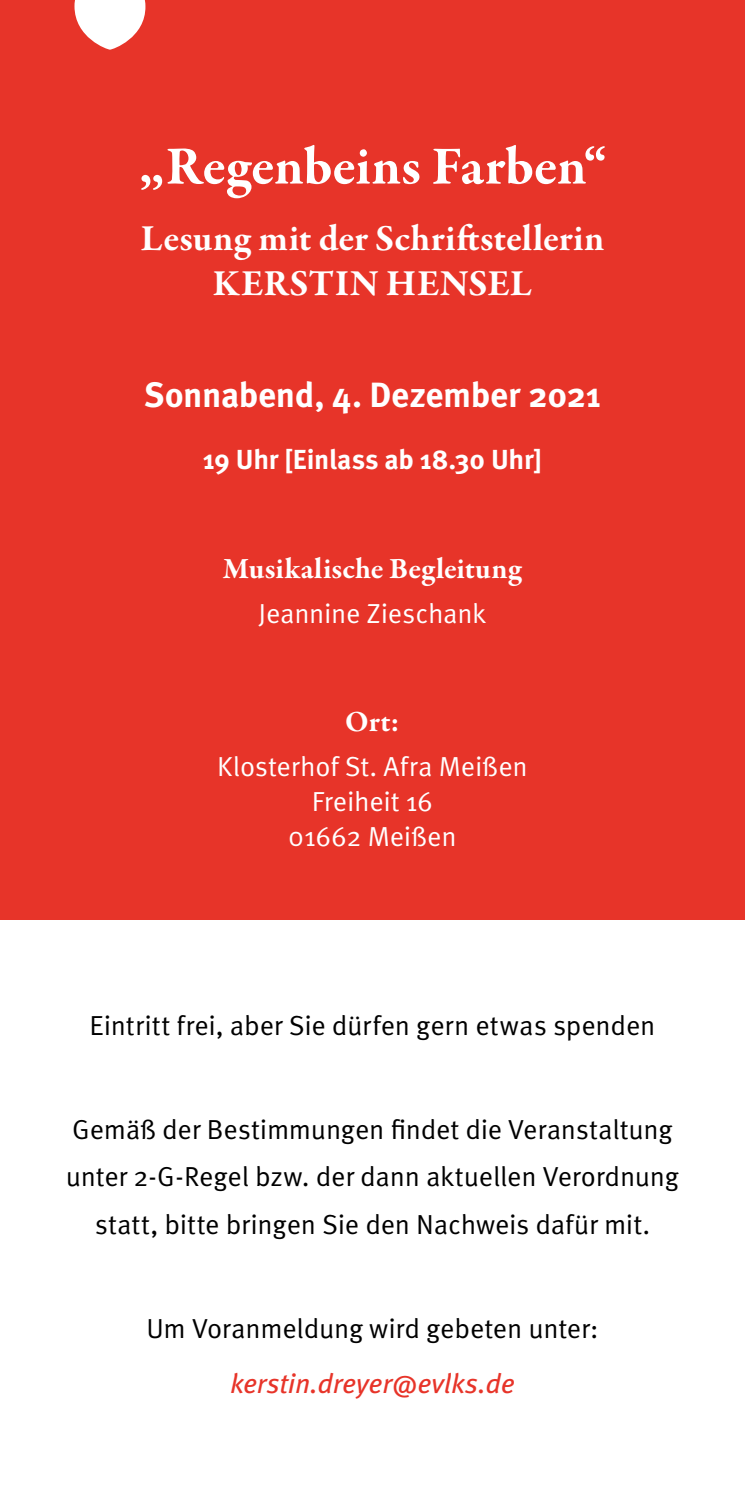
<style>
.page{position:relative;width:745px;height:1489px;background:#fff}
.page>*{position:absolute;margin:0;border:0;box-sizing:border-box;transform-origin:0 0}
.t1{font:700 55px "Garamond Premr Pro";letter-spacing:-.005em;color:#fff}
.t2{font:700 37.5px/45px "Garamond Premr Pro";letter-spacing:.005em;color:#fff;text-align:center}
.t3{font:700 35px "Meta OT";letter-spacing:-.015em;color:#fff}
.t4{font:700 30px "Garamond Premr Pro";letter-spacing:.005em;color:#fff}
.t5{font:27.5px/47.5px "Meta OT";letter-spacing:-.005em;color:#000;text-align:center}
.t6{font:27.5px/35px "Meta OT";letter-spacing:-.01em;color:#fff;text-align:center}
.t7{font:700 27.5px "Meta OT";letter-spacing:-.01em;color:#fff}
.t8{font:italic 27.5px "Meta OT";letter-spacing:-.01em;color:#e73429}
</style>
<div class="page">
<div style="left:0;top:0;width:744px;height:919px;background:#e73429"></div>
<svg style="left:74px;top:0;width:72px;height:50px"></svg>
<h1 class="t1" style="left:138px;top:132px;width:469px">„Regenbeins Farben“</h1>
<h2 class="t2" style="left:140px;top:216px;width:465px">Lesung mit der Schriftstellerin<br>KERSTIN HENSEL</h2>
<p class="t3" style="left:144px;top:372px;width:458px">Sonnabend, 4. Dezember 2021</p>
<p class="t7" style="left:203px;top:441px;width:340px">19 Uhr [Einlass ab 18.30 Uhr]</p>
<p class="t4" style="left:223px;top:549px;width:300px">Musikalische Begleitung</p>
<p class="t6" style="left:258px;top:596px;width:229px">Jeannine Zieschank</p>
<p class="t4" style="left:345px;top:703px;width:56px">Ort:</p>
<p class="t6" style="left:217px;top:749px;width:312px">Klosterhof St. Afra Meißen<br>Freiheit 16<br>01662 Meißen</p>
<p class="t5" style="left:89px;top:1001px;width:567px">Eintritt frei, aber Sie dürfen gern etwas spenden</p>
<p class="t5" style="left:66px;top:1105px;width:614px">Gemäß der Bestimmungen findet die Veranstaltung unter 2-G-Regel bzw. der dann aktuellen Verordnung statt, bitte bringen Sie den Nachweis dafür mit.</p>
<p class="t5" style="left:146px;top:1305px;width:453px">Um Voranmeldung wird gebeten unter:</p>
<p class="t8" style="left:230px;top:1366px;width:286px">kerstin.dreyer@evlks.de</p>
</div>
